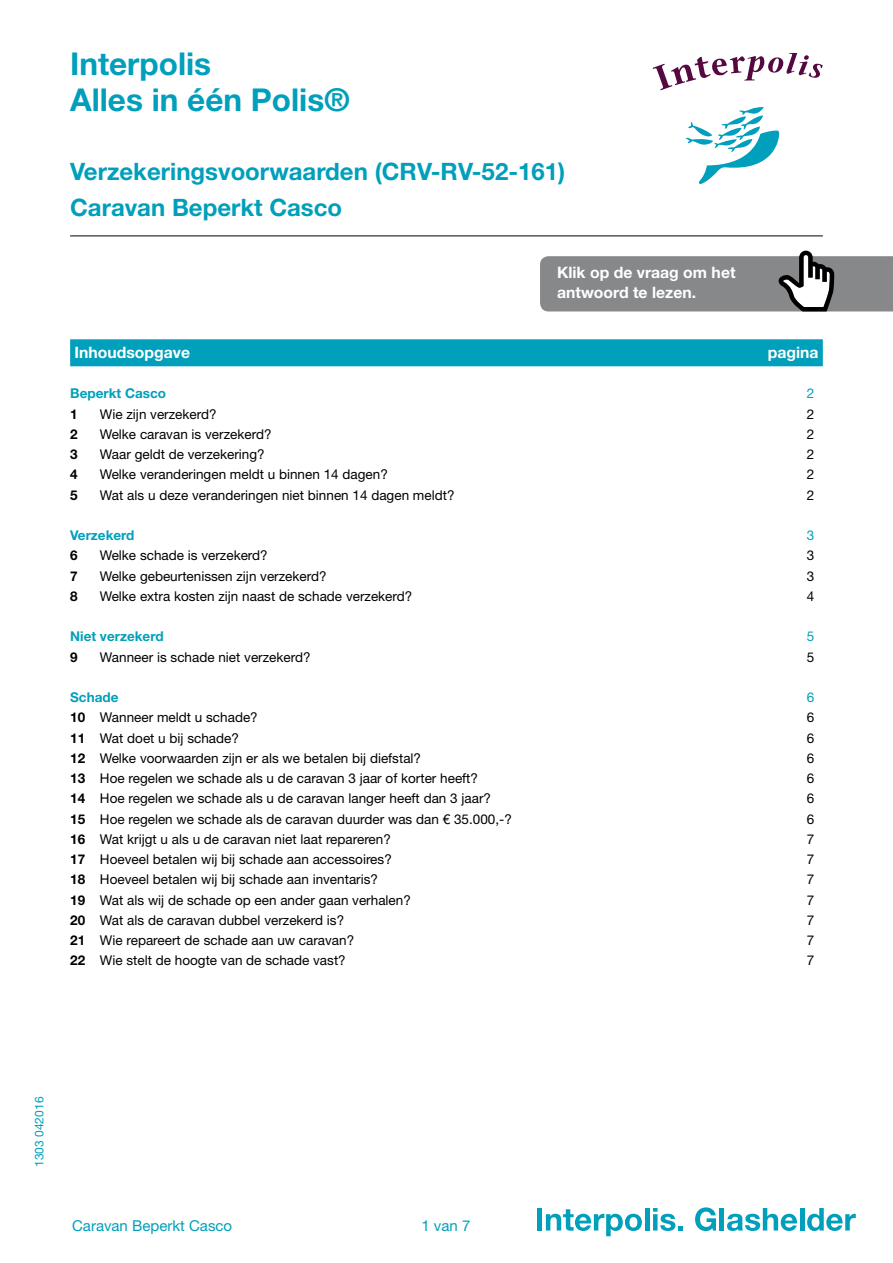
<style>
.page{position:relative;width:893px;height:1263px;background:#fff}
.page>*{position:absolute;margin:0;border:0;box-sizing:border-box;transform-origin:0 0}
.t1{font:700 31.5px/36px "Helvetica Neue LT Std";color:#009fbb}
.t2{font:700 24px/36px "Helvetica Neue LT Std";color:#009fbb}
.t3{font:700 15.75px/20.2px "Helvetica Neue LT Std";color:#fff}
.t4{font:15px "Helvetica Neue LT Std";color:#009fbb}
.t5{font:13.5px "Helvetica Neue LT Std";color:#000}
.t6{font:700 13.5px "Helvetica Neue LT Std";color:#009fbb}
.t7{font:700 13.5px "Helvetica Neue LT Std";color:#000}
.t8{font:13.5px "Helvetica Neue LT Std";color:#009fbb}
.t9{font:12px "Helvetica Neue LT Std";color:#009fbb}
.s1{font-weight:700}
</style>
<div class="page">
<hr style="left:70px;top:236px;width:753px;height:1px;background:#000">
<svg style="left:540px;top:251px;width:353px;height:60px;background:#909193"></svg>
<div style="left:537px;top:1208px;width:5px;height:22px;background:#009fbb"></div>
<svg style="left:546px;top:1209px;width:96px;height:27px"></svg>
<hr style="left:645px;top:1208px;width:4px;height:22px;background:#009fbb">
<svg style="left:653px;top:1208px;width:30px;height:23px"></svg>
<svg style="left:695px;top:1207px;width:21px;height:24px"></svg>
<hr style="left:720px;top:1208px;width:4px;height:22px;background:#009fbb">
<svg style="left:727px;top:1208px;width:70px;height:23px"></svg>
<hr style="left:800px;top:1208px;width:4px;height:22px;background:#009fbb">
<svg style="left:807px;top:1208px;width:49px;height:23px"></svg>
<div style="left:70px;top:339px;width:753px;height:27px;background:#009fbb"></div>
<svg style="left:653px;top:53px;width:170px;height:37px"></svg>
<svg style="left:685px;top:107px;width:95px;height:77px"></svg>
<h1 class="t1" style="left:70px;top:46px;width:281px">Interpolis<br>Alles in één Polis®</h1>
<h2 class="t2" style="left:70px;top:153px;width:497px">Verzekeringsvoorwaarden (CRV-RV-52-161)<br>Caravan Beperkt Casco</h2>
<p class="t3" style="left:557px;top:262px;width:180px">Klik op de vraag om het antwoord te lezen.</p>
<p class="t3" style="left:74px;top:342px;width:117px">Inhoudsopgave</p>
<p class="t3" style="left:768px;top:342px;width:52px">pagina</p>
<p class="t6" style="left:70px;top:385px;width:97px">Beperkt Casco</p>
<p class="t8" style="left:807px;top:385px;width:9px">2</p>
<p class="t7" style="left:70px;top:405px;width:9px">1</p>
<p class="t5" style="left:100px;top:406px;width:118px">Wie zijn verzekerd?</p>
<p class="t5" style="left:807px;top:406px;width:9px">2</p>
<p class="t7" style="left:70px;top:426px;width:9px">2</p>
<p class="t5" style="left:100px;top:426px;width:173px">Welke caravan is verzekerd?</p>
<p class="t5" style="left:807px;top:426px;width:9px">2</p>
<p class="t7" style="left:70px;top:446px;width:9px">3</p>
<p class="t5" style="left:100px;top:446px;width:166px">Waar geldt de verzekering?</p>
<p class="t5" style="left:807px;top:446px;width:9px">2</p>
<p class="t7" style="left:70px;top:466px;width:9px">4</p>
<p class="t5" style="left:100px;top:466px;width:289px">Welke veranderingen meldt u binnen 14 dagen?</p>
<p class="t5" style="left:807px;top:466px;width:9px">2</p>
<p class="t7" style="left:70px;top:486px;width:9px">5</p>
<p class="t5" style="left:100px;top:487px;width:356px">Wat als u deze veranderingen niet binnen 14 dagen meldt?</p>
<p class="t5" style="left:807px;top:487px;width:9px">2</p>
<p class="t6" style="left:70px;top:527px;width:66px">Verzekerd</p>
<p class="t8" style="left:807px;top:527px;width:9px">3</p>
<p class="t7" style="left:70px;top:547px;width:9px">6</p>
<p class="t5" style="left:100px;top:547px;width:169px">Welke schade is verzekerd?</p>
<p class="t5" style="left:807px;top:547px;width:9px">3</p>
<p class="t7" style="left:70px;top:567px;width:9px">7</p>
<p class="t5" style="left:100px;top:568px;width:228px">Welke gebeurtenissen zijn verzekerd?</p>
<p class="t5" style="left:807px;top:568px;width:9px">3</p>
<p class="t7" style="left:70px;top:588px;width:9px">8</p>
<p class="t5" style="left:100px;top:588px;width:314px">Welke extra kosten zijn naast de schade verzekerd?</p>
<p class="t5" style="left:807px;top:588px;width:9px">4</p>
<p class="t6" style="left:70px;top:628px;width:95px">Niet verzekerd</p>
<p class="t8" style="left:807px;top:628px;width:9px">5</p>
<p class="t7" style="left:70px;top:648px;width:9px">9</p>
<p class="t5" style="left:100px;top:649px;width:212px">Wanneer is schade niet verzekerd?</p>
<p class="t5" style="left:807px;top:649px;width:9px">5</p>
<p class="t6" style="left:70px;top:689px;width:50px">Schade</p>
<p class="t8" style="left:807px;top:689px;width:9px">6</p>
<p class="t5" style="left:70px;top:709px;width:189px"><span class="s1">10</span> Wanneer meldt u schade?</p>
<p class="t5" style="left:807px;top:709px;width:9px">6</p>
<p class="t5" style="left:70px;top:730px;width:170px"><span class="s1">11</span> Wat doet u bij schade?</p>
<p class="t5" style="left:807px;top:730px;width:9px">6</p>
<p class="t5" style="left:70px;top:750px;width:352px"><span class="s1">12</span> Welke voorwaarden zijn er als we betalen bij diefstal?</p>
<p class="t5" style="left:807px;top:750px;width:9px">6</p>
<p class="t5" style="left:70px;top:770px;width:409px"><span class="s1">13</span> Hoe regelen we schade als u de caravan 3 jaar of korter heeft?</p>
<p class="t5" style="left:807px;top:770px;width:9px">6</p>
<p class="t5" style="left:70px;top:790px;width:422px"><span class="s1">14</span> Hoe regelen we schade als u de caravan langer heeft dan 3 jaar?</p>
<p class="t5" style="left:807px;top:790px;width:9px">6</p>
<p class="t5" style="left:70px;top:811px;width:443px"><span class="s1">15</span> Hoe regelen we schade als de caravan duurder was dan € 35.000,-?</p>
<p class="t5" style="left:807px;top:811px;width:9px">6</p>
<p class="t5" style="left:70px;top:831px;width:322px"><span class="s1">16</span> Wat krijgt u als u de caravan niet laat repareren?</p>
<p class="t5" style="left:807px;top:831px;width:9px">7</p>
<p class="t5" style="left:70px;top:851px;width:323px"><span class="s1">17</span> Hoeveel betalen wij bij schade aan accessoires?</p>
<p class="t5" style="left:807px;top:851px;width:9px">7</p>
<p class="t5" style="left:70px;top:871px;width:309px"><span class="s1">18</span> Hoeveel betalen wij bij schade aan inventaris?</p>
<p class="t5" style="left:807px;top:871px;width:9px">7</p>
<p class="t5" style="left:70px;top:892px;width:342px"><span class="s1">19</span> Wat als wij de schade op een ander gaan verhalen?</p>
<p class="t5" style="left:807px;top:892px;width:9px">7</p>
<p class="t5" style="left:70px;top:912px;width:276px"><span class="s1">20</span> Wat als de caravan dubbel verzekerd is?</p>
<p class="t5" style="left:807px;top:912px;width:9px">7</p>
<p class="t5" style="left:70px;top:932px;width:286px"><span class="s1">21</span> Wie repareert de schade aan uw caravan?</p>
<p class="t5" style="left:807px;top:932px;width:9px">7</p>
<p class="t5" style="left:70px;top:952px;width:277px"><span class="s1">22</span> Wie stelt de hoogte van de schade vast?</p>
<p class="t5" style="left:807px;top:952px;width:9px">7</p>
<p class="t9" style="left:32px;top:1167px;width:72px;rotate:-90deg">1303 042016</p>
<p class="t4" style="left:72px;top:1216px;width:162px">Caravan Beperkt Casco</p>
<p class="t4" style="left:421px;top:1217px;width:51px">1 van 7</p>
</div>
